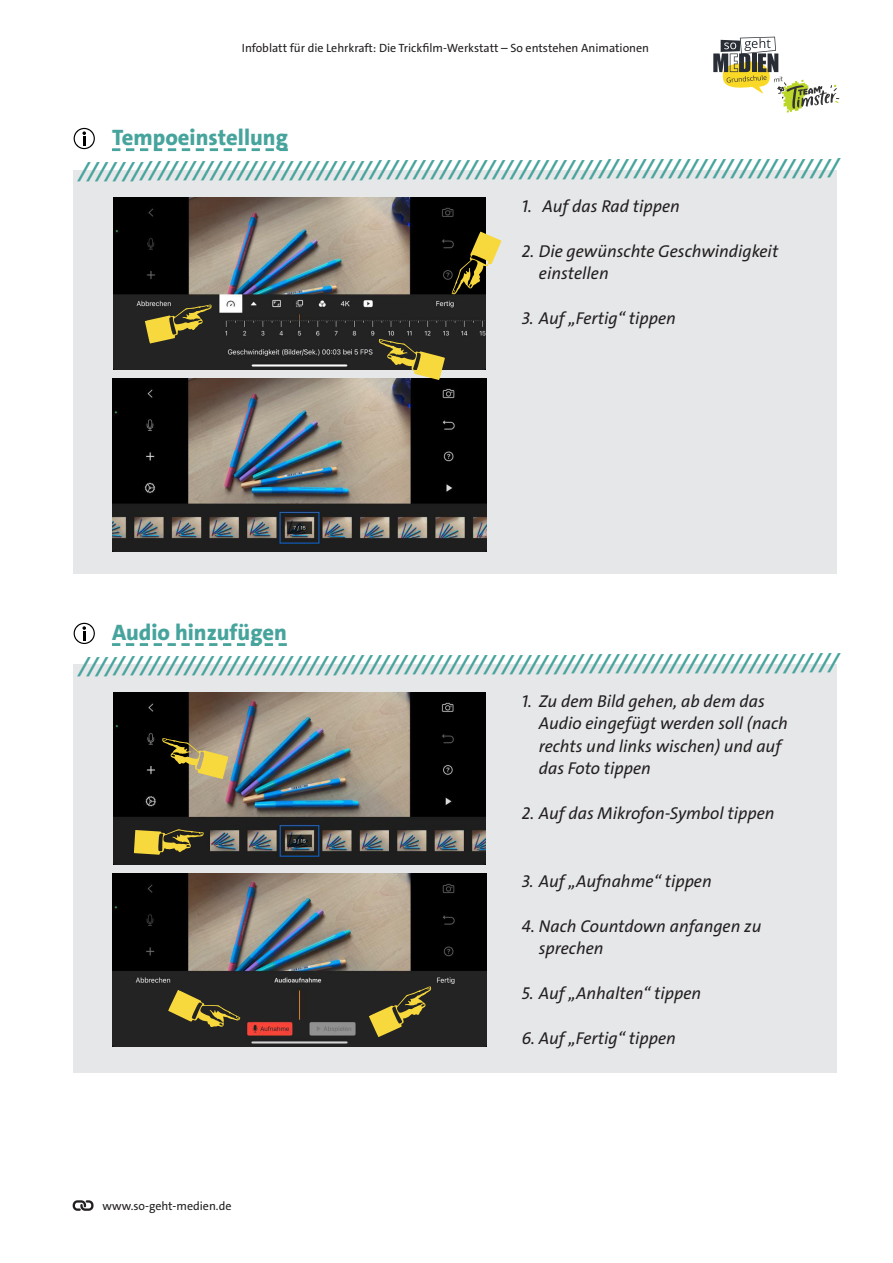
<style>
.page{position:relative;width:893px;height:1263px;background:#fff}
.page>*{position:absolute;margin:0;border:0;box-sizing:border-box;transform-origin:0 0}
.große_Überschrift_fü{font:800 22.5px "The Sans C4 s";color:#47a49d}
.gestrichelte_Linien{font:italic 700 21px "The Sans C4 s";color:#47a49d}
.t1{font:italic 17.25px/22.5px "The Sans C4 s";color:#231f20}
.t2{font:12px "The Sans C4 s";color:#231f20}
</style>
<div class="page">
<svg style="left:73px;top:1200px;width:21px;height:11px"></svg>
<svg style="left:713px;top:37px;width:126px;height:76px"></svg>
<div style="left:73px;top:170px;width:764px;height:403px;background:#e6e7e9"></div>
<svg style="left:112px;top:148px;width:176px;height:3px"></svg>
<svg style="left:74px;top:128px;width:21px;height:21px"></svg>
<img style="left:113px;top:379px;width:374px;height:172px">
<img style="left:114px;top:197px;width:372px;height:172px">
<div style="left:73px;top:664px;width:764px;height:409px;background:#e6e7e9"></div>
<svg style="left:112px;top:643px;width:175px;height:3px"></svg>
<svg style="left:74px;top:623px;width:21px;height:21px"></svg>
<img style="left:113px;top:873px;width:374px;height:173px">
<img style="left:114px;top:692px;width:372px;height:172px">
<svg style="left:145px;top:304px;width:68px;height:40px;background:#6a602c"></svg>
<svg style="left:378px;top:339px;width:67px;height:41px;background:#837946"></svg>
<svg style="left:451px;top:231px;width:51px;height:65px"></svg>
<svg style="left:134px;top:829px;width:70px;height:27px;background:#85762c"></svg>
<svg style="left:168px;top:990px;width:73px;height:37px;background:#695f2b"></svg>
<svg style="left:369px;top:986px;width:63px;height:51px;background:#5e552a"></svg>
<svg style="left:161px;top:738px;width:67px;height:41px;background:#8a7b42"></svg>
<p class="t2" style="left:242px;top:41px;width:409px">Infoblatt für die Lehrkraft: Die Trickfilm-Werkstatt – So entstehen Animationen</p>
<p class="große_Überschrift_fü" style="left:112px;top:123px;width:177px">Tempoeinstellung</p>
<p class="gestrichelte_Linien" style="left:79px;top:156px;width:761px">//////////////////////////////////////////////////////////////////////////////////////</p>
<p class="t1" style="left:522px;top:195px;width:160px">1. Auf das Rad tippen</p>
<p class="t1" style="left:539px;top:240px;width:241px;text-indent:-17px">2. Die gewünschte Geschwindigkeit einstellen</p>
<p class="t1" style="left:522px;top:307px;width:156px">3. Auf „Fertig“ tippen</p>
<p class="große_Überschrift_fü" style="left:112px;top:618px;width:176px">Audio hinzufügen</p>
<p class="gestrichelte_Linien" style="left:79px;top:650px;width:761px">//////////////////////////////////////////////////////////////////////////////////////</p>
<p class="t1" style="left:539px;top:690px;width:250px;text-indent:-17px">1. Zu dem Bild gehen, ab dem das<br>Audio eingefügt werden soll (nach rechts und links wischen) und auf das Foto tippen</p>
<p class="t1" style="left:522px;top:802px;width:254px">2. Auf das Mikrofon-Symbol tippen</p>
<p class="t2" style="left:102px;top:1198px;width:131px">www.so-geht-medien.de</p>
<p class="t1" style="left:522px;top:870px;width:191px">3. Auf „Aufnahme“ tippen</p>
<p class="t1" style="left:539px;top:915px;width:224px;text-indent:-17px">4. Nach Countdown anfangen zu sprechen</p>
<p class="t1" style="left:522px;top:982px;width:181px">5. Auf „Anhalten“ tippen</p>
<p class="t1" style="left:522px;top:1027px;width:156px">6. Auf „Fertig“ tippen</p>
</div>
